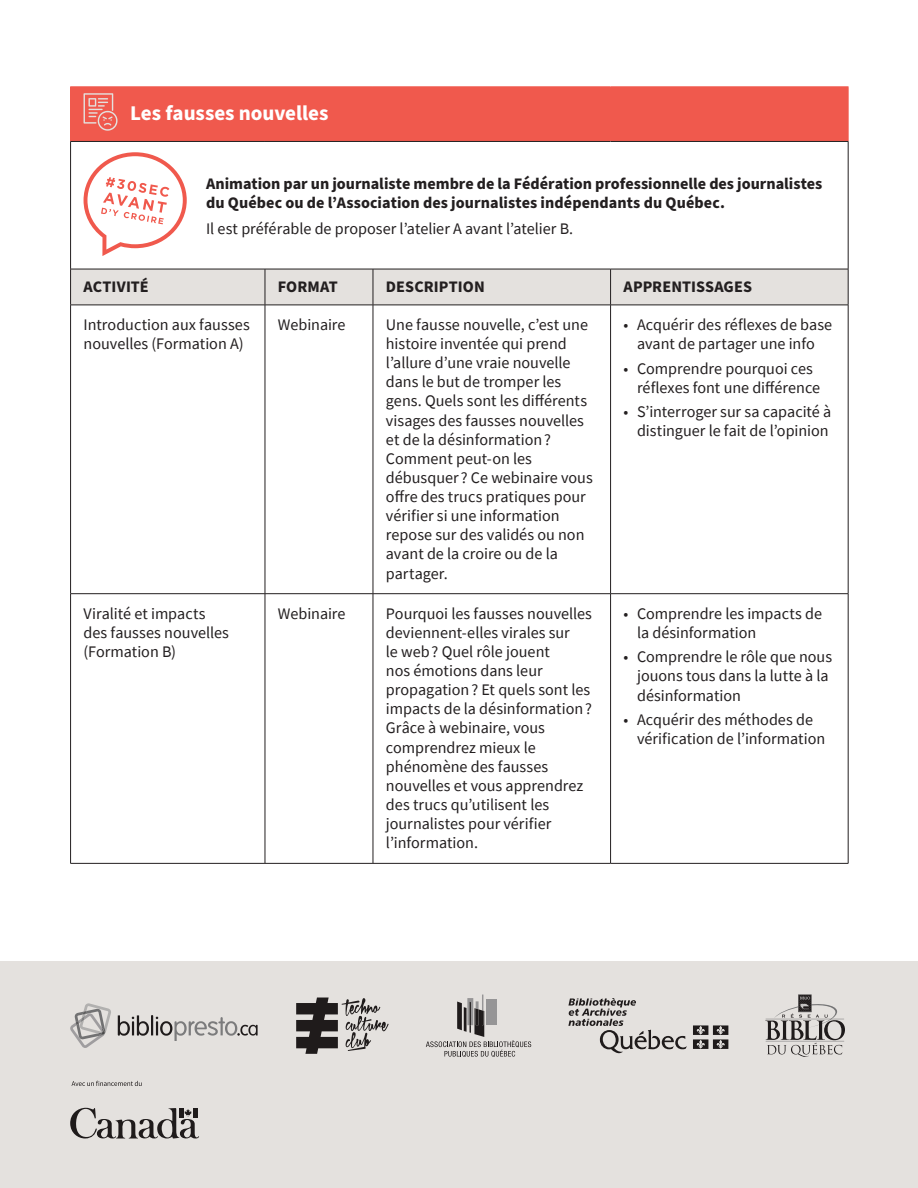
<style>
.page{position:relative;width:918px;height:1188px;background:#fff}
.page>*{position:absolute;margin:0;border:0;box-sizing:border-box;transform-origin:0 0}
.t1{font:700 21px "Source Sans Pro";letter-spacing:-.005em;color:#fff}
.t2{font:16.2px/19px "Source Sans Pro";color:#231f20}
.t3{font:700 16.2px/19px "Source Sans Pro";color:#231f20}
</style>
<div class="page">
<div style="left:71px;top:87px;width:777px;height:54px;background:#f0594d"></div>
<div style="left:71px;top:270px;width:777px;height:35px;background:#e4e1de"></div>
<hr style="left:70px;top:86px;width:195px;height:1px;background:#f0594d">
<hr style="left:70px;top:87px;width:1px;height:54px;background:#f0594d">
<hr style="left:265px;top:86px;width:108px;height:1px;background:#f0594d">
<hr style="left:373px;top:86px;width:238px;height:1px;background:#f0594d">
<hr style="left:611px;top:86px;width:238px;height:1px;background:#f0594d">
<hr style="left:848px;top:87px;width:1px;height:54px;background:#f0594d">
<hr style="left:70px;top:141px;width:195px;height:1px;background:#231f20">
<hr style="left:70px;top:142px;width:1px;height:127px;background:#231f20">
<hr style="left:265px;top:141px;width:108px;height:1px;background:#231f20">
<hr style="left:373px;top:141px;width:238px;height:1px;background:#231f20">
<hr style="left:611px;top:141px;width:237px;height:1px;background:#231f20">
<hr style="left:848px;top:142px;width:1px;height:127px;background:#231f20">
<hr style="left:70px;top:269px;width:195px;height:1px;background:#231f20">
<hr style="left:70px;top:269px;width:1px;height:36px;background:#231f20">
<hr style="left:265px;top:269px;width:108px;height:1px;background:#231f20">
<hr style="left:265px;top:269px;width:1px;height:36px;background:#231f20">
<hr style="left:373px;top:269px;width:238px;height:1px;background:#231f20">
<hr style="left:373px;top:269px;width:1px;height:36px;background:#231f20">
<hr style="left:611px;top:269px;width:237px;height:1px;background:#231f20">
<hr style="left:610px;top:269px;width:1px;height:36px;background:#231f20">
<hr style="left:848px;top:269px;width:1px;height:36px;background:#231f20">
<hr style="left:70px;top:305px;width:195px;height:1px;background:#231f20">
<hr style="left:70px;top:305px;width:1px;height:289px;background:#231f20">
<hr style="left:265px;top:305px;width:108px;height:1px;background:#231f20">
<hr style="left:265px;top:305px;width:1px;height:289px;background:#231f20">
<hr style="left:373px;top:305px;width:238px;height:1px;background:#231f20">
<hr style="left:373px;top:305px;width:1px;height:289px;background:#231f20">
<hr style="left:611px;top:305px;width:237px;height:1px;background:#231f20">
<hr style="left:610px;top:305px;width:1px;height:289px;background:#231f20">
<hr style="left:848px;top:305px;width:1px;height:289px;background:#231f20">
<hr style="left:70px;top:593px;width:195px;height:1px;background:#231f20">
<hr style="left:70px;top:594px;width:1px;height:269px;background:#231f20">
<hr style="left:265px;top:593px;width:108px;height:1px;background:#231f20">
<hr style="left:265px;top:594px;width:1px;height:269px;background:#231f20">
<hr style="left:373px;top:593px;width:238px;height:1px;background:#231f20">
<hr style="left:373px;top:594px;width:1px;height:269px;background:#231f20">
<hr style="left:611px;top:593px;width:237px;height:1px;background:#231f20">
<hr style="left:610px;top:594px;width:1px;height:269px;background:#231f20">
<hr style="left:848px;top:594px;width:1px;height:269px;background:#231f20">
<hr style="left:70px;top:863px;width:195px;height:1px;background:#231f20">
<hr style="left:265px;top:863px;width:108px;height:1px;background:#231f20">
<hr style="left:373px;top:863px;width:238px;height:1px;background:#231f20">
<hr style="left:611px;top:863px;width:237px;height:1px;background:#231f20">
<svg style="left:84px;top:93px;width:34px;height:38px"></svg>
<svg style="left:84px;top:152px;width:103px;height:104px"></svg>
<div style="left:0;top:961px;width:918px;height:227px;background:#e4e1de"></div>
<svg style="left:70px;top:1108px;width:129px;height:30px"></svg>
<svg style="left:72px;top:1081px;width:70px;height:5px"></svg>
<svg style="left:118px;top:1015px;width:140px;height:26px"></svg>
<svg style="left:70px;top:1003px;width:41px;height:45px"></svg>
<svg style="left:296px;top:998px;width:93px;height:56px"></svg>
<svg style="left:568px;top:998px;width:119px;height:55px"></svg>
<svg style="left:693px;top:1025px;width:35px;height:24px"></svg>
<svg style="left:426px;top:995px;width:105px;height:62px"></svg>
<div style="left:799px;top:995px;width:12px;height:17px;background:#231f20"></div>
<svg style="left:765px;top:996px;width:80px;height:61px"></svg>
<p class="t1" style="left:130px;top:99px;width:200px">Les fausses nouvelles</p>
<p class="t3" style="left:206px;top:174px;width:618px">Animation par un journaliste membre de la Fédération professionnelle des journalistes du Québec ou de l’Association des journalistes indépendants du Québec.</p>
<p class="t2" style="left:206px;top:219px;width:369px">Il est préférable de proposer l’atelier A avant l’atelier B.</p>
<p class="t3" style="left:84px;top:277px;width:67px">ACTIVITÉ</p>
<p class="t3" style="left:278px;top:277px;width:61px">FORMAT</p>
<p class="t3" style="left:386px;top:277px;width:100px">DESCRIPTION</p>
<p class="t3" style="left:624px;top:277px;width:130px">APPRENTISSAGES</p>
<p class="t2" style="left:84px;top:315px;width:168px">Introduction aux fausses nouvelles (Formation A)</p>
<p class="t2" style="left:278px;top:315px;width:69px">Webinaire</p>
<p class="t2" style="left:386px;top:315px;width:208px">Une fausse nouvelle, c’est une histoire inventée qui prend l’allure d’une vraie nouvelle dans le but de tromper les gens. Quels sont les différents visages des fausses nouvelles et de la désinformation?<br>Comment peut-on les débusquer ? Ce webinaire vous offre des trucs pratiques pour vérifier si une information repose sur des validés ou non avant de la croire ou de la partager.</p>
<p class="t2" style="left:624px;top:315px;width:210px;text-align:center">• Acquérir des réflexes de base avant de partager une info</p>
<p class="t2" style="left:637px;top:359px;width:185px;text-indent:-13px">• Comprendre pourquoi ces réflexes font une différence</p>
<p class="t2" style="left:624px;top:402px;width:209px;text-align:right">• S’interroger sur sa capacité à distinguer le fait de l’opinion</p>
<p class="t2" style="left:84px;top:604px;width:147px">Viralité et impacts des fausses nouvelles (Formation B)</p>
<p class="t2" style="left:278px;top:604px;width:69px">Webinaire</p>
<p class="t2" style="left:386px;top:604px;width:208px">Pourquoi les fausses nouvelles deviennent-elles virales sur<br>le web? Quel rôle jouent<br>nos émotions dans leur propagation? Et quels sont les impacts de la désinformation?<br>Grâce à webinaire, vous comprendrez mieux le phénomène des fausses nouvelles et vous apprendrez des trucs qu’utilisent les journalistes pour vérifier l’information.</p>
<p class="t2" style="left:637px;top:604px;width:187px;text-indent:-13px">• Comprendre les impacts de la désinformation</p>
<p class="t2" style="left:637px;top:647px;width:197px;text-indent:-13px">• Comprendre le rôle que nous jouons tous dans la lutte à la désinformation</p>
<p class="t2" style="left:637px;top:710px;width:190px;text-indent:-13px">• Acquérir des méthodes de vérification de l’information</p>
</div>
